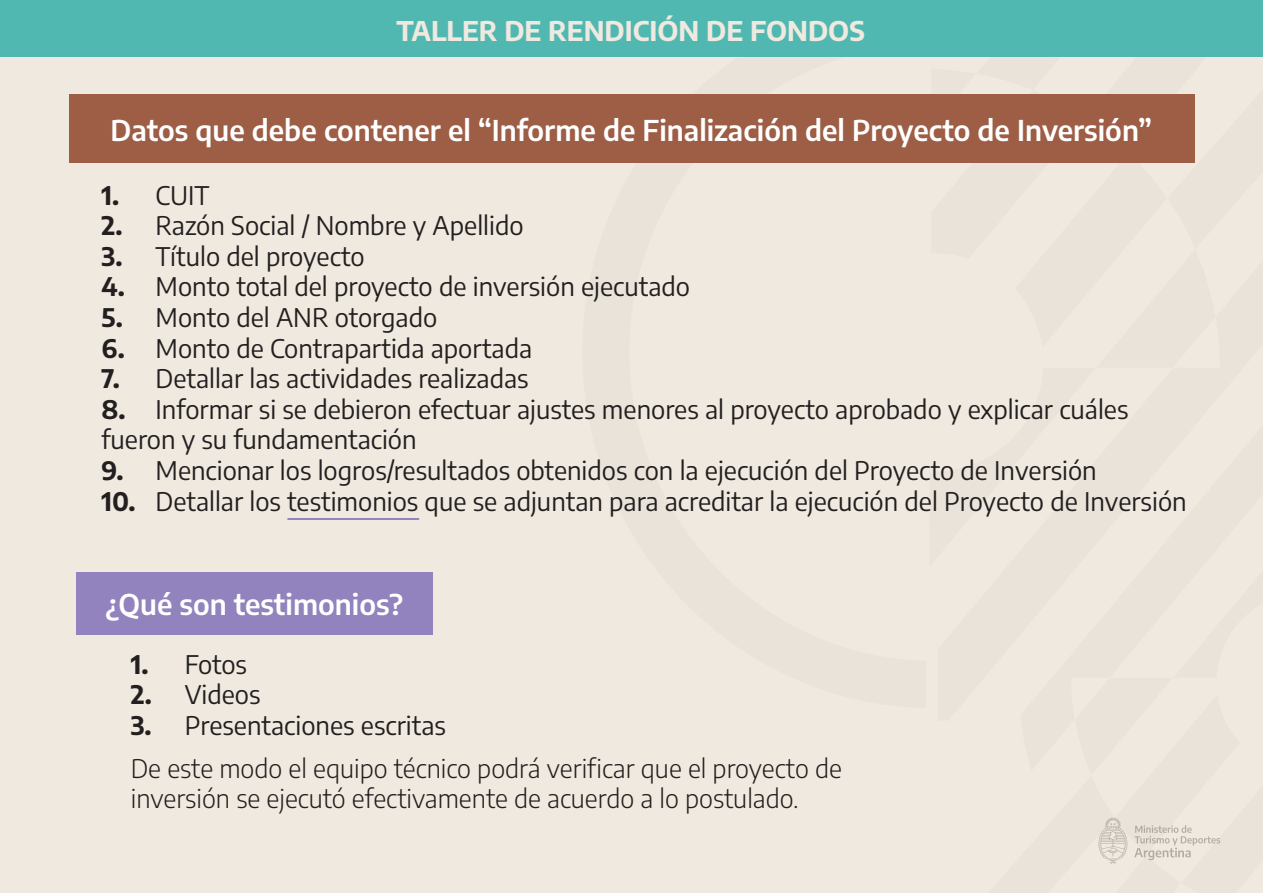
<style>
.page{position:relative;width:1263px;height:893px;background:#efe9df}
.page>*{position:absolute;margin:0;border:0;box-sizing:border-box;transform-origin:0 0}
.t1{font:600 28.5px "Encode Sans";color:#fff}
.t2{font:700 27px "Encode Sans";color:#efe9df}
.t3{font:25.5px/30.6px "Encode Sans";color:#231f20}
.t4{font:300 25.5px/42.6px "Encode Sans";color:#231f20}
.s1{font-weight:700}
.s2{font-weight:400}
</style>
<div class="page">
<div style="left:0;top:0;width:1263px;height:56px;background:#51b8b1"></div>
<div style="left:69px;top:94px;width:1125px;height:69px;background:#9e5d45"></div>
<div style="left:76px;top:572px;width:357px;height:62px;background:#9283be"></div>
<svg style="left:929px;top:56px;width:334px;height:808px"></svg>
<hr style="left:287px;top:518px;width:132px;height:2px;background:#9283be">
<p class="t2" style="left:396px;top:12px;width:470px">TALLER DE RENDICIÓN DE FONDOS</p>
<p class="t1" style="left:111px;top:111px;width:1043px">Datos que debe contener el “Informe de Finalización del Proyecto de Inversión”</p>
<p class="t3" style="left:102px;top:179px;width:110px"><span class="s1">1.</span> CUIT</p>
<p class="t3" style="left:102px;top:209px;width:424px"><span class="s1">2.</span> Razón Social / Nombre y Apellido</p>
<p class="t3" style="left:102px;top:240px;width:265px"><span class="s1">3.</span> Título del proyecto</p>
<p class="t3" style="left:102px;top:271px;width:590px"><span class="s1">4.</span> Monto total del proyecto de inversión ejecutado</p>
<p class="t3" style="left:102px;top:301px;width:337px"><span class="s1">5.</span> Monto del ANR otorgado</p>
<p class="t3" style="left:102px;top:332px;width:432px"><span class="s1">6.</span> Monto de Contrapartida aportada</p>
<p class="t3" style="left:102px;top:362px;width:429px"><span class="s1">7.</span> Detallar las actividades realizadas</p>
<p class="t3" style="left:102px;top:393px;width:1028px"><span class="s1">8.</span> Informar si se debieron efectuar ajustes menores al proyecto aprobado y explicar cuáles fueron y su fundamentación</p>
<p class="t3" style="left:102px;top:454px;width:997px"><span class="s1">9.</span> Mencionar los logros/resultados obtenidos con la ejecución del Proyecto de Inversión</p>
<p class="t3" style="left:102px;top:485px;width:1086px"><span class="s1">10.</span> Detallar los testimonios que se adjuntan para acreditar la ejecución del Proyecto de Inversión</p>
<p class="t1" style="left:106px;top:585px;width:299px">¿Qué son testimonios?</p>
<p class="t3" style="left:131px;top:648px;width:118px"><span class="s1">1.</span> Fotos</p>
<p class="t3" style="left:131px;top:678px;width:131px"><span class="s1">2.</span> Videos</p>
<p class="t4" style="left:131px;top:703px;width:713px"><span class="s1">3.</span> <span class="s2">Presentaciones escritas<br></span>De este modo el equipo técnico podrá verificar que el proyecto de</p>
<p class="t4" style="left:131px;top:776px;width:669px">inversión se ejecutó efectivamente de acuerdo a lo postulado.</p>
</div>
